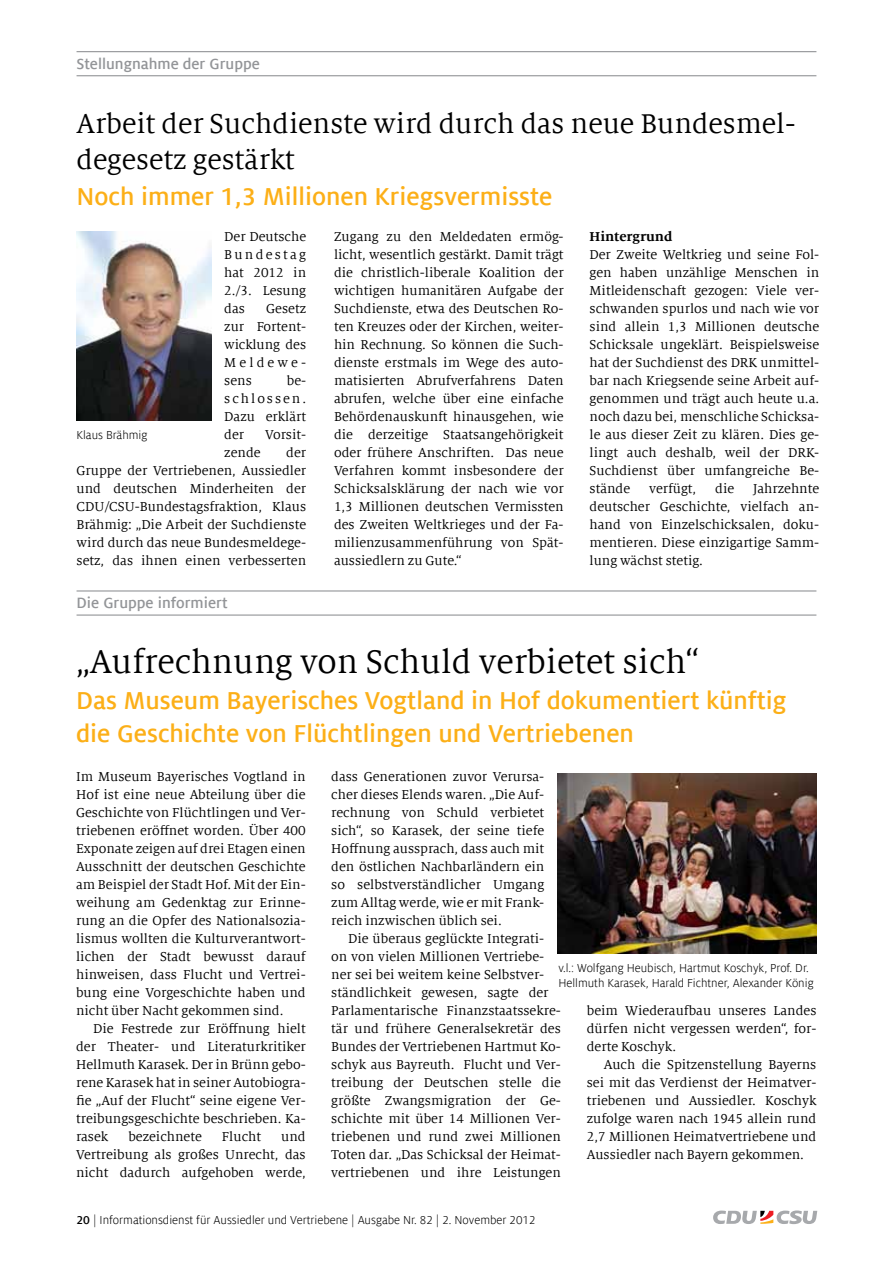
<style>
.page{position:relative;width:893px;height:1263px;background:#fff}
.page>*{position:absolute;margin:0;border:0;box-sizing:border-box;transform-origin:0 0}
.t1{font:36px "Milo Serif Offc";color:#000}
.t2{font:30px/36px "Milo Serif Offc";color:#000}
.t3{font:700 27px/33px "Milo Sans Offc";color:#fcaf17}
.t4{font:700 16.5px "Milo Sans Offc";color:#939598}
.t5{font:14.25px/18px "Milo Serif Offc";color:#000;text-align:justify}
.t6{font:700 14.25px "Milo Serif Offc";color:#000}
.t7{font:12.75px/15.3px "Milo Sans Offc";color:#000}
.s1{font-weight:700}
</style>
<div class="page">
<svg style="left:713px;top:1210px;width:104px;height:14px"></svg>
<hr style="left:77px;top:51px;width:739px;height:1px;background:#939598">
<hr style="left:77px;top:75px;width:739px;height:1px;background:#939598">
<img style="left:77px;top:231px;width:135px;height:189px">
<hr style="left:77px;top:590px;width:739px;height:1px;background:#939598">
<hr style="left:77px;top:614px;width:739px;height:2px;background:#939598">
<img style="left:557px;top:773px;width:259px;height:180px">
<p class="t4" style="left:77px;top:55px;width:185px">Stellungnahme der Gruppe</p>
<h2 class="t2" style="left:77px;top:107px;width:721px">Arbeit der Suchdienste wird durch das neue Bundesmel&shy;degesetz gestärkt</h2>
<h3 class="t3" style="left:77px;top:180px;width:477px">Noch immer 1,3 Millionen Kriegsvermisste</h3>
<p class="t7" style="left:77px;top:427px;width:73px">Klaus Brähmig</p>
<p class="t5" style="left:224px;top:228px;width:83px">Der Deutsche Bundestag hat 2012 in 2./3. Lesung das</p>
<p class="t5" style="left:224px;top:300px;width:83px;text-indent:42px">Gesetz zur Fortent&shy;wicklung des Meldewe&shy;sens</p>
<p class="t5" style="left:224px;top:372px;width:83px;text-indent:62px">be&shy;schlossen.<br>Dazu erklärt der</p>
<p class="t5" style="left:265px;top:426px;width:43px">Vorsit-</p>
<p class="t5" style="left:77px;top:444px;width:231px;text-indent:210px">der Gruppe der Vertriebenen, Aussiedler und deutschen Minderheiten der CDU/CSU-Bundestagsfraktion, Klaus Brähmig: „Die Arbeit der Suchdienste wird durch das neue Bundesmeldege&shy;setz, das ihnen einen verbesserten</p>
<p class="t5" style="left:224px;top:444px;width:38px">zende</p>
<p class="t5" style="left:334px;top:228px;width:231px">Zugang zu den Meldedaten ermög&shy;licht, wesentlich gestärkt. Damit trägt die christlich-liberale Koalition der wichtigen humanitären Aufgabe der Suchdienste, etwa des Deutschen Ro&shy;ten Kreuzes oder der Kirchen, weiter&shy;hin Rechnung. So können die Such&shy;dienste erstmals im Wege des auto&shy;matisierten Abrufverfahrens Daten abrufen, welche über eine einfache Behördenauskunft hinausgehen, wie die derzeitige Staatsangehörigkeit oder frühere Anschriften. Das neue Verfahren kommt insbesondere der Schicksalsklärung der nach wie vor 1,3 Millionen deutschen Vermissten des Zweiten Weltkrieges und der Fa&shy;milienzusammenführung von Spät&shy;aussiedlern zu Gute.“</p>
<p class="t6" style="left:590px;top:229px;width:84px">Hintergrund</p>
<p class="t5" style="left:590px;top:246px;width:231px">Der Zweite Weltkrieg und seine Fol&shy;gen haben unzählige Menschen in Mitleidenschaft gezogen: Viele ver&shy;schwanden spurlos und nach wie vor sind allein 1,3 Millionen deutsche Schicksale ungeklärt. Beispielsweise hat der Suchdienst des DRK unmittel&shy;bar nach Kriegsende seine Arbeit auf&shy;genommen und trägt auch heute u.a. noch dazu bei, menschliche Schicksa&shy;le aus dieser Zeit zu klären. Dies ge&shy;lingt auch deshalb, weil der DRK-Suchdienst über umfangreiche Be&shy;stände</p>
<p class="t5" style="left:590px;top:480px;width:231px;text-indent:164px">Jahrzehnte deutscher Geschichte, vielfach an&shy;hand von Einzelschicksalen, doku&shy;mentieren. Diese einzigartige Samm&shy;lung wächst stetig.</p>
<p class="t5" style="left:649px;top:480px;width:49px">verfügt,</p>
<p class="t5" style="left:715px;top:480px;width:21px">die</p>
<p class="t4" style="left:77px;top:594px;width:153px">Die Gruppe informiert</p>
<h1 class="t1" style="left:76px;top:643px;width:625px">„Aufrechnung von Schuld verbietet sich“</h1>
<h3 class="t3" style="left:76px;top:684px;width:712px">Das Museum Bayerisches Vogtland in Hof dokumentiert künftig die Geschichte von Flüchtlingen und Vertriebenen</h3>
<p class="t5" style="left:76px;top:768px;width:231px">Im Museum Bayerisches Vogtland in Hof ist eine neue Abteilung über die Geschichte von Flüchtlingen und Ver&shy;triebenen eröffnet worden. Über 400<br>Exponate zeigen auf drei Etagen einen Ausschnitt der deutschen Geschichte am Beispiel der Stadt Hof. Mit der Ein&shy;weihung am Gedenktag zur Erinne&shy;rung an die Opfer des Nationalsozia&shy;lismus wollten die Kulturverantwort&shy;lichen der Stadt bewusst darauf hinweisen, dass Flucht und Vertrei&shy;bung eine Vorgeschichte haben und nicht über Nacht gekommen sind.</p>
<p class="t5" style="left:76px;top:1020px;width:231px;text-indent:17px">Die Festrede zur Eröffnung hielt der Theater- und Literaturkritiker Hellmuth Karasek. Der in Brünn gebo&shy;rene Karasek hat in seiner Autobiogra&shy;fie „Auf der Flucht“ seine eigene Ver&shy;treibungsgeschichte beschrieben. Ka&shy;rasek</p>
<p class="t5" style="left:331px;top:768px;width:215px">dass Generationen zuvor Verursa&shy;cher dieses Elends waren. „Die Auf&shy;rechnung von Schuld verbietet sich“, so Karasek, der seine tiefe Hoffnung aussprach, dass auch mit den östlichen Nachbarländern ein so selbstverständlicher Umgang zum Alltag werde, wie er mit Frank&shy;reich inzwischen üblich sei.</p>
<p class="t5" style="left:331px;top:930px;width:231px;text-align:left;text-indent:17px">Die überaus geglückte Integrati&shy;on von vielen Millionen Vertriebe&shy;ner sei bei weitem keine Selbstver&shy;ständlichkeit gewesen, sagte der Parlamentarische Finanzstaatssekre&shy;tär und frühere Generalsekretär des Bundes der Vertriebenen Hartmut Ko&shy;schyk aus Bayreuth. Flucht und Ver&shy;treibung der Deutschen stelle die größte Zwangsmigration der Ge&shy;schichte mit über 14 Millionen Ver&shy;triebenen und rund zwei Millionen Toten dar. „Das Schicksal der Heimat&shy;vertriebenen und ihre Leistungen</p>
<p class="t7" style="left:558px;top:961px;width:257px">v.l.: Wolfgang Heubisch, Hartmut Koschyk, Prof. Dr.<br>Hellmuth Karasek, Harald Fichtner, Alexander König</p>
<p class="t5" style="left:587px;top:1002px;width:231px">beim Wiederaufbau unseres Landes dürfen nicht vergessen werden“, for&shy;derte Koschyk.</p>
<p class="t5" style="left:587px;top:1056px;width:231px;text-indent:17px">Auch die Spitzenstellung Bayerns sei mit das Verdienst der Heimatver&shy;triebenen und Aussiedler. Koschyk zufolge waren nach 1945 allein rund 2,7 Millionen Heimatvertriebene und Aussiedler nach Bayern gekommen.</p>
<p class="t5" style="left:76px;top:1128px;width:231px;text-indent:205px">und Vertreibung als großes Unrecht, das nicht dadurch aufgehoben werde,</p>
<p class="t5" style="left:128px;top:1128px;width:75px">bezeichnete</p>
<p class="t5" style="left:222px;top:1128px;width:41px">Flucht</p>
<p class="t7" style="left:77px;top:1212px;width:461px"><span class="s1">20</span> | Informationsdienst für Aussiedler und Vertriebene | Ausgabe Nr. 82 | 2. November 2012</p>
</div>
